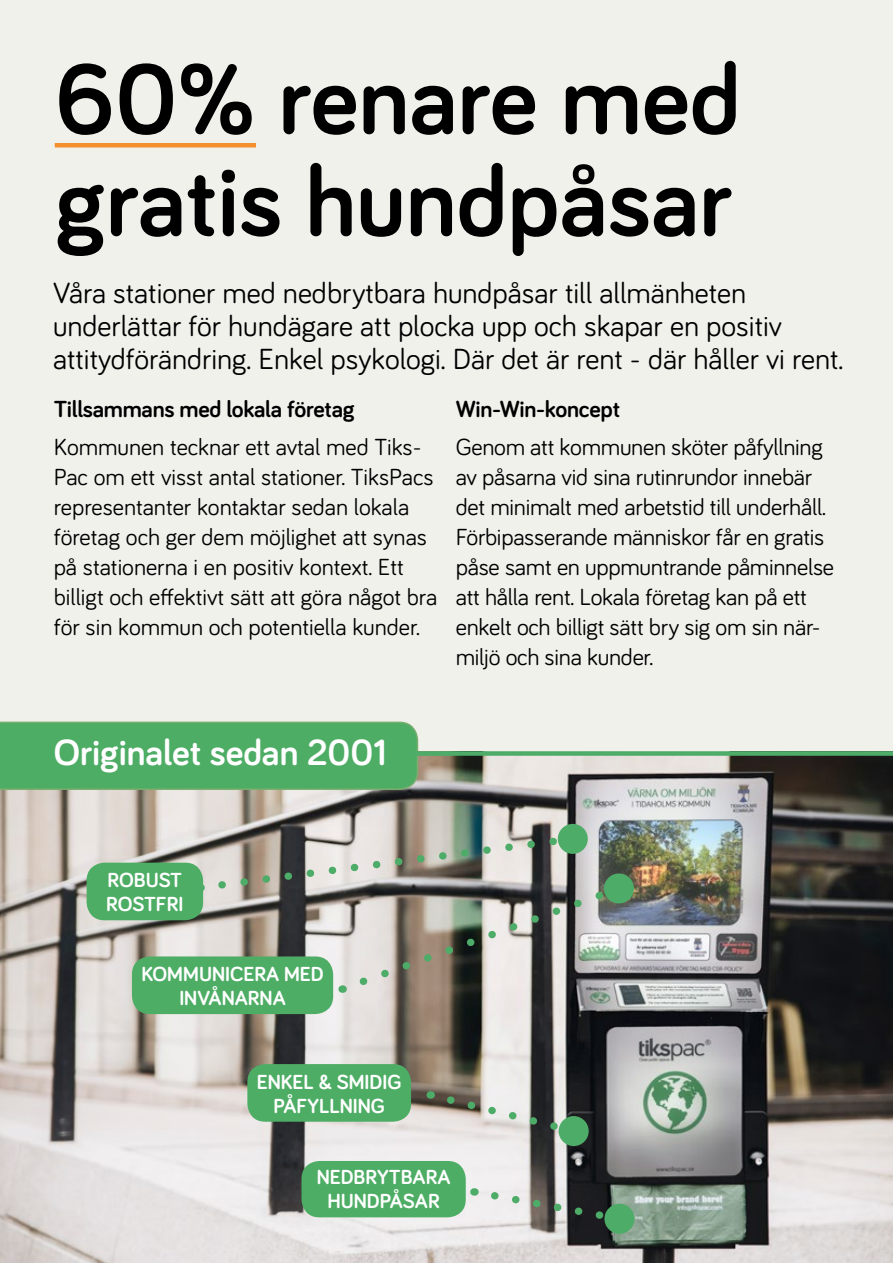
<style>
.page{position:relative;width:893px;height:1263px;background:#fff}
.page>*{position:absolute;margin:0;border:0;box-sizing:border-box;transform-origin:0 0}
.t1{font:700 102px/102px "Bariol";color:#000}
.t2{font:700 37.5px "Bariol";color:#fff}
.t3{font:30px/33px "Bariol";color:#000}
.t4{font:24px/30px "Bariol";letter-spacing:-.01em;color:#000}
.t5{font:700 24px "Bariol";letter-spacing:-.01em;color:#000}
.t6{font:700 21px/24px "Bariol";color:#fff;text-align:center}
</style>
<div class="page">
<div style="left:0;top:0;width:893px;height:751px;background:#f1f1ec"></div>
<hr style="left:55px;top:143px;width:201px;height:4px;background:#f38f2d">
<img style="left:0;top:756px;width:893px;height:507px">
<svg style="left:0;top:721px;width:419px;height:70px;background:#53ae68"></svg>
<div style="left:247px;top:1064px;width:164px;height:58px;background:#4ead65;border-radius:18px"></div>
<div style="left:301px;top:1161px;width:165px;height:56px;background:#4ead65;border-radius:18px"></div>
<div style="left:132px;top:956px;width:201px;height:58px;background:#4ead65;border-radius:18px"></div>
<div style="left:604px;top:873px;width:30px;height:30px;background:#4eac69;border-radius:50%"></div>
<svg style="left:442px;top:1091px;width:133px;height:46px;background:#a7a7a2"></svg>
<div style="left:559px;top:1116px;width:30px;height:30px;background:#4eac69;border-radius:50%"></div>
<svg style="left:486px;top:1187px;width:134px;height:38px;background:#848884"></svg>
<div style="left:604px;top:1204px;width:30px;height:30px;background:#4eac69;border-radius:50%"></div>
<div style="left:87px;top:863px;width:116px;height:57px;background:#4ead65;border-radius:18px"></div>
<svg style="left:214px;top:832px;width:406px;height:161px;background:#979d91"></svg>
<div style="left:558px;top:824px;width:30px;height:30px;background:#4eac69;border-radius:50%"></div>
<div style="left:411px;top:751px;width:482px;height:5px;background:#4eac69"></div>
<h1 class="t1" style="left:55px;top:44px;width:687px">60% renare med gratis hundpåsar</h1>
<p class="t3" style="left:53px;top:275px;width:792px">Våra stationer med nedbrytbara hundpåsar till allmänheten underlättar för hundägare att plocka upp och skapar en positiv attitydförändring. Enkel psykologi. Där det är rent - där håller vi rent.</p>
<p class="t5" style="left:54px;top:392px;width:302px">Tillsammans med lokala företag</p>
<p class="t4" style="left:54px;top:431px;width:385px">Kommunen tecknar ett avtal med Tiks-Pac om ett visst antal stationer. TiksPacs representanter kontaktar sedan lokala företag och ger dem möjlighet att synas på stationerna i en positiv kontext. Ett billigt och effektivt sätt att göra något bra för sin kommun och potentiella kunder.</p>
<p class="t5" style="left:456px;top:392px;width:166px">Win-Win-koncept</p>
<p class="t4" style="left:456px;top:431px;width:380px">Genom att kommunen sköter påfyllning av påsarna vid sina rutinrundor innebär det minimalt med arbetstid till underhåll.<br>Förbipasserande människor får en gratis påse samt en uppmuntrande påminnelse att hålla rent. Lokala företag kan på ett enkelt och billigt sätt bry sig om sin när&shy;miljö och sina kunder.</p>
<h2 class="t2" style="left:54px;top:727px;width:334px">Originalet sedan 2001</h2>
<p class="t6" style="left:106px;top:867px;width:79px;text-align:left">ROBUST<br>ROSTFRI</p>
<p class="t6" style="left:141px;top:961px;width:184px">KOMMUNICERA MED<br>INVÅNARNA</p>
<p class="t6" style="left:257px;top:1069px;width:146px">ENKEL &amp; SMIDIG<br>PÅFYLLNING</p>
<p class="t6" style="left:317px;top:1164px;width:135px">NEDBRYTBARA<br>HUNDPÅSAR</p>
</div>
